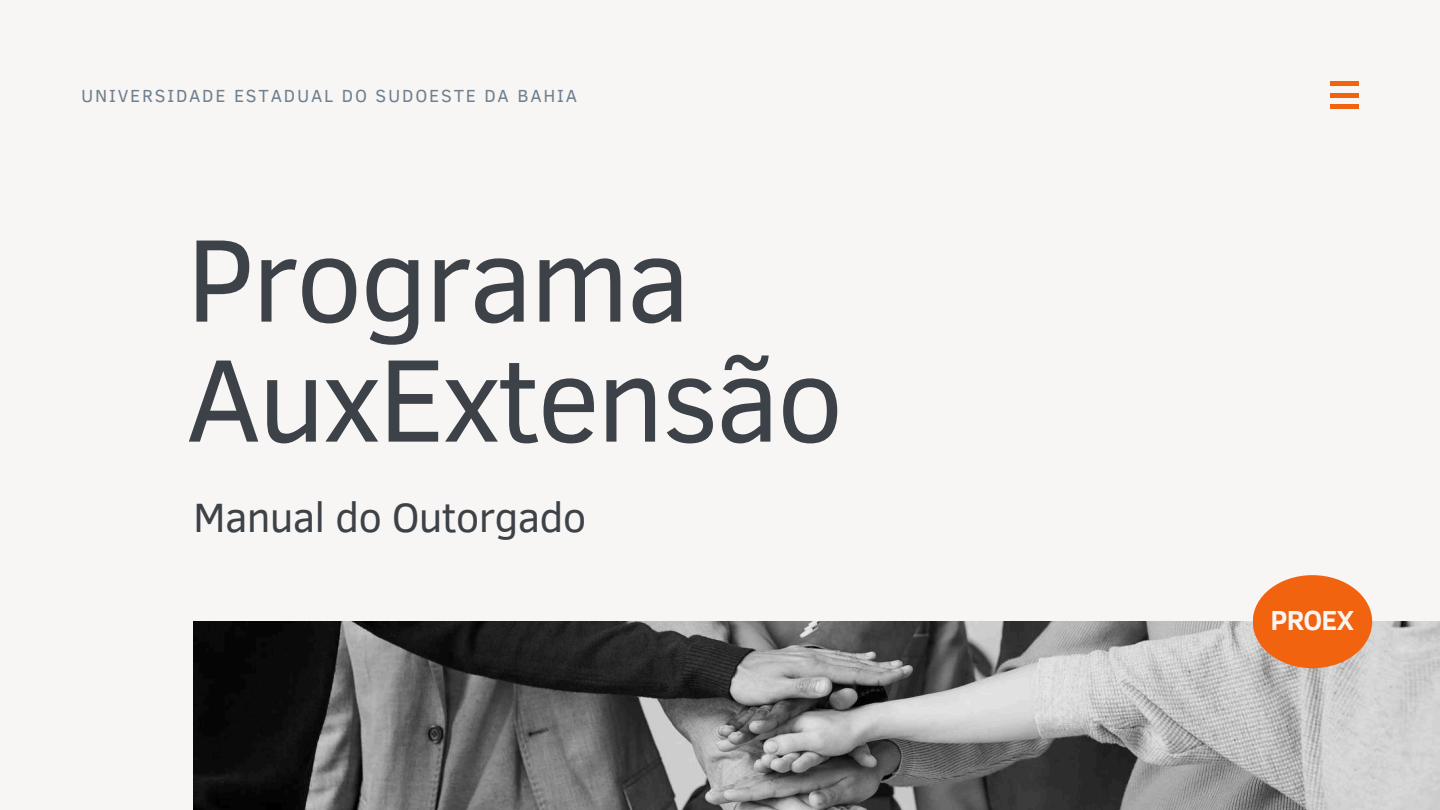
<style>
.page{position:relative;width:1440px;height:810px;background:#f7f6f4}
.page>*{position:absolute;margin:0;border:0;box-sizing:border-box;transform-origin:0 0}
.t1{font:120px/120px "Clear Sans";letter-spacing:-.03em;color:#3d4248}
.t2{font:42px "Clear Sans";letter-spacing:-.02em;color:#3d4248}
.t3{font:700 28.3px "Clear Sans";letter-spacing:-.03em;color:#f7f6f4}
.t4{font:18px "Clear Sans";letter-spacing:.1em;color:#6f8090}
</style>
<div class="page">
<img style="left:193px;top:622px;width:1247px;height:188px">
<div style="left:1253px;top:575px;width:119px;height:93px;background:#f1630f;border-radius:50%"></div>
<div style="left:1331px;top:81px;width:28px;height:5px;background:#f1630f"></div>
<hr style="left:1331px;top:93px;width:28px;height:4px;background:#f1630f">
<hr style="left:1331px;top:105px;width:28px;height:4px;background:#f1630f">
<p class="t4" style="left:81px;top:83px;width:498px">UNIVERSIDADE ESTADUAL DO SUDOESTE DA BAHIA</p>
<h1 class="t1" style="left:186px;top:213px;width:660px">Programa<br>AuxExtensão</h1>
<h2 class="t2" style="left:193px;top:487px;width:395px">Manual do Outorgado</h2>
<h3 class="t3" style="left:1271px;top:599px;width:85px">PROEX</h3>
</div>
